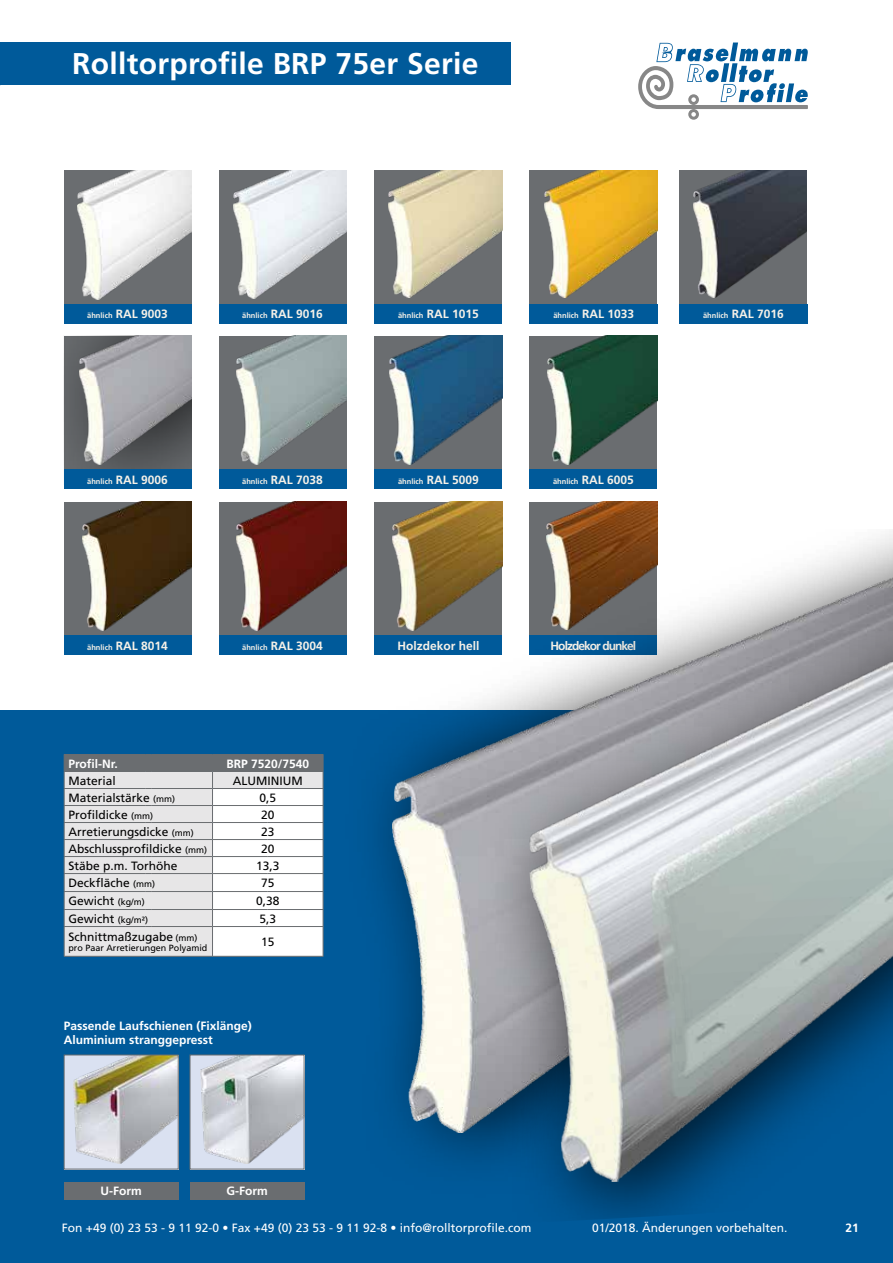
<style>
.page{position:relative;width:893px;height:1263px;background:#fff}
.page>*{position:absolute;margin:0;border:0;box-sizing:border-box;transform-origin:0 0}
.t1{font:700 30px "Frutiger";letter-spacing:.01em;color:#fff}
.t2{font:12px "Frutiger";color:#000}
.t3{font:12px "Frutiger";color:#fff}
.t4{font:700 12px/14.4px "Frutiger";color:#fff}
.t5{font:700 12px "Frutiger";letter-spacing:-.08em;color:#f6f1e8}
.t6{font:700 12px "Frutiger";color:#f6f1e8}
.t7{font:9px "Frutiger";color:#000}
.t8{font:700 7.5px "Frutiger";color:#f6f1e8}
.s1{font-size:12px}
.s2{font-size:9px}
</style>
<div class="page">
<div style="left:0;top:710px;width:893px;height:553px;background:#005a9a"></div>
<div style="left:0;top:43px;width:510px;height:42px;background:#005a9a"></div>
<div style="left:64px;top:1055px;width:114px;height:114px;background:#dae1f1"></div>
<img style="left:73px;top:1056px;width:104px;height:107px">
<div style="left:64px;top:1054px;width:115px;height:115px;border:1px solid #6a6d70"></div>
<div style="left:190px;top:1055px;width:114px;height:114px;background:#dae1f1"></div>
<img style="left:200px;top:1056px;width:102px;height:107px">
<div style="left:190px;top:1054px;width:114px;height:115px;border:1px solid #6a6d70"></div>
<div style="left:64px;top:1182px;width:115px;height:17px;background:#6a6d70"></div>
<div style="left:190px;top:1182px;width:114px;height:17px;background:#6a6d70"></div>
<svg style="left:638px;top:43px;width:170px;height:77px"></svg>
<svg style="left:64px;top:754px;width:260px;height:203px;background:#d9d9da"></svg>
<hr style="left:152px;top:956px;width:61px;height:1px;background:#6a6d70">
<hr style="left:213px;top:956px;width:55px;height:1px;background:#6a6d70">
<hr style="left:268px;top:956px;width:55px;height:1px;background:#6a6d70">
<div style="left:64px;top:170px;width:127px;height:149px;background:#6a6d70"></div>
<img style="left:77px;top:170px;width:114px;height:129px">
<div style="left:64px;top:336px;width:127px;height:149px;background:#606366"></div>
<img style="left:80px;top:336px;width:111px;height:129px">
<div style="left:64px;top:502px;width:127px;height:149px;background:#6a6d70"></div>
<img style="left:83px;top:502px;width:108px;height:129px">
<div style="left:375px;top:170px;width:127px;height:149px;background:#6a6d70"></div>
<img style="left:389px;top:170px;width:113px;height:128px">
<div style="left:375px;top:336px;width:127px;height:149px;background:#6a6d70"></div>
<img style="left:390px;top:336px;width:112px;height:128px">
<div style="left:375px;top:502px;width:127px;height:149px;background:#6a6d70"></div>
<img style="left:392px;top:502px;width:110px;height:27px">
<div style="left:219px;top:170px;width:127px;height:149px;background:#6a6d70"></div>
<img style="left:233px;top:170px;width:113px;height:129px">
<div style="left:219px;top:336px;width:127px;height:149px;background:#6a6d70"></div>
<img style="left:237px;top:336px;width:109px;height:128px">
<div style="left:219px;top:502px;width:127px;height:149px;background:#6a6d70"></div>
<img style="left:237px;top:502px;width:109px;height:128px">
<div style="left:530px;top:170px;width:127px;height:149px;background:#6a6d70"></div>
<img style="left:544px;top:170px;width:113px;height:128px">
<div style="left:679px;top:170px;width:128px;height:149px;background:#6a6d70"></div>
<img style="left:694px;top:170px;width:113px;height:128px">
<div style="left:530px;top:336px;width:127px;height:149px;background:#6a6d70"></div>
<img style="left:548px;top:336px;width:109px;height:129px">
<div style="left:530px;top:502px;width:127px;height:149px;background:#6a6d70"></div>
<img style="left:547px;top:502px;width:110px;height:27px">
<div style="left:64px;top:304px;width:127px;height:19px;background:#005a9a"></div>
<div style="left:64px;top:470px;width:127px;height:19px;background:#005a9a"></div>
<div style="left:64px;top:636px;width:127px;height:19px;background:#005a9a"></div>
<div style="left:375px;top:304px;width:127px;height:19px;background:#005a9a"></div>
<div style="left:375px;top:470px;width:127px;height:19px;background:#005a9a"></div>
<div style="left:219px;top:304px;width:127px;height:19px;background:#005a9a"></div>
<div style="left:219px;top:470px;width:127px;height:19px;background:#005a9a"></div>
<div style="left:219px;top:636px;width:127px;height:19px;background:#005a9a"></div>
<div style="left:530px;top:304px;width:128px;height:19px;background:#005a9a"></div>
<div style="left:679px;top:304px;width:129px;height:19px;background:#005a9a"></div>
<div style="left:530px;top:470px;width:127px;height:19px;background:#005a9a"></div>
<div style="left:345px;top:529px;width:548px;height:668px;background:#000;opacity:.75"></div>
<img style="left:392px;top:537px;width:501px;height:595px">
<hr style="left:0;top:405px;width:1px;height:343px;background:#000;opacity:.5">
<div style="left:476px;top:567px;width:417px;height:659px;background:#000;opacity:.75"></div>
<img style="left:514px;top:567px;width:379px;height:618px">
<h1 class="t1" style="left:72px;top:46px;width:408px">Rolltorprofile BRP 75er Serie</h1>
<p class="t8" style="left:87px;top:311px;width:82px">ähnlich <span class="s1">RAL 9003</span></p>
<p class="t8" style="left:242px;top:311px;width:82px">ähnlich <span class="s1">RAL 9016</span></p>
<p class="t8" style="left:87px;top:477px;width:82px">ähnlich <span class="s1">RAL 9006</span></p>
<p class="t8" style="left:242px;top:477px;width:82px">ähnlich <span class="s1">RAL 7038</span></p>
<p class="t8" style="left:87px;top:643px;width:82px">ähnlich <span class="s1">RAL 8014</span></p>
<p class="t8" style="left:242px;top:643px;width:82px">ähnlich <span class="s1">RAL 3004</span></p>
<p class="t4" style="left:68px;top:756px;width:51px">Profil-Nr.</p>
<p class="t4" style="left:226px;top:756px;width:84px">BRP 7520/7540</p>
<p class="t2" style="left:68px;top:773px;width:49px">Material</p>
<p class="t2" style="left:233px;top:773px;width:71px">ALUMINIUM</p>
<p class="t2" style="left:68px;top:790px;width:108px">Materialstärke <span class="s2">(mm)</span></p>
<p class="t2" style="left:259px;top:790px;width:18px">0,5</p>
<p class="t2" style="left:68px;top:807px;width:86px">Profildicke <span class="s2">(mm)</span></p>
<p class="t2" style="left:261px;top:807px;width:15px">20</p>
<p class="t2" style="left:68px;top:824px;width:127px">Arretierungsdicke <span class="s2">(mm)</span></p>
<p class="t2" style="left:261px;top:824px;width:15px">23</p>
<p class="t2" style="left:68px;top:841px;width:140px">Abschlussprofildicke <span class="s2">(mm)</span></p>
<p class="t2" style="left:261px;top:841px;width:15px">20</p>
<p class="t2" style="left:68px;top:858px;width:111px">Stäbe p.m. Torhöhe</p>
<p class="t2" style="left:256px;top:858px;width:25px">13,3</p>
<p class="t2" style="left:68px;top:876px;width:88px">Deckfläche <span class="s2">(mm)</span></p>
<p class="t2" style="left:261px;top:876px;width:15px">75</p>
<p class="t2" style="left:68px;top:894px;width:78px">Gewicht <span class="s2">(kg/m)</span></p>
<p class="t2" style="left:256px;top:894px;width:25px">0,38</p>
<p class="t2" style="left:68px;top:911px;width:81px">Gewicht <span class="s2">(kg/m²)</span></p>
<p class="t2" style="left:259px;top:911px;width:18px">5,3</p>
<p class="t2" style="left:68px;top:929px;width:131px">Schnittmaßzugabe <span class="s2">(mm)</span></p>
<p class="t7" style="left:68px;top:943px;width:141px">pro Paar Arretierungen Polyamid</p>
<p class="t2" style="left:261px;top:935px;width:15px">15</p>
<p class="t4" style="left:64px;top:1018px;width:190px">Passende Laufschienen (Fixlänge)<br>Aluminium stranggepresst</p>
<p class="t8" style="left:398px;top:311px;width:82px">ähnlich <span class="s1">RAL 1015</span></p>
<p class="t8" style="left:553px;top:311px;width:82px">ähnlich <span class="s1">RAL 1033</span></p>
<p class="t8" style="left:703px;top:311px;width:82px">ähnlich <span class="s1">RAL 7016</span></p>
<p class="t8" style="left:398px;top:477px;width:82px">ähnlich <span class="s1">RAL 5009</span></p>
<p class="t8" style="left:553px;top:477px;width:82px">ähnlich <span class="s1">RAL 6005</span></p>
<p class="t6" style="left:397px;top:639px;width:84px">Holzdekor hell</p>
<p class="t5" style="left:551px;top:639px;width:87px">Holzdekor dunkel</p>
<p class="t4" style="left:101px;top:1184px;width:43px">U-Form</p>
<p class="t4" style="left:226px;top:1184px;width:43px">G-Form</p>
<p class="t3" style="left:62px;top:1221px;width:471px">Fon +49 (0) 23 53 - 9 11 92-0 • Fax +49 (0) 23 53 - 9 11 92-8 • info@rolltorprofile.com</p>
<p class="t3" style="left:592px;top:1221px;width:197px">01/2018. Änderungen vorbehalten.</p>
<p class="t4" style="left:845px;top:1220px;width:15px">21</p>
</div>
